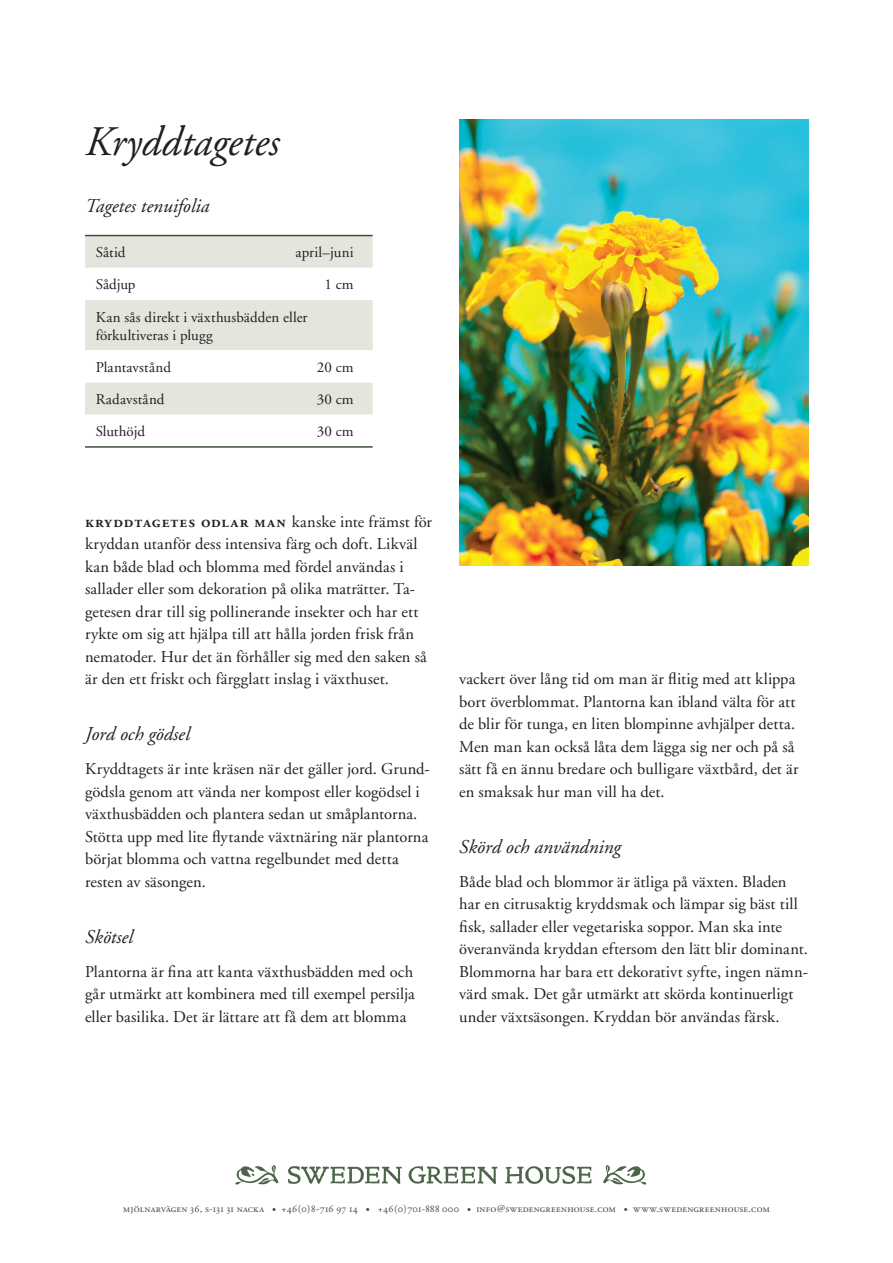
<style>
.page{position:relative;width:893px;height:1263px;background:#fff}
.page>*{position:absolute;margin:0;border:0;box-sizing:border-box;transform-origin:0 0}
.t1{font:italic 42px "Adobe Garamond";color:#231f20}
.t2{font:italic 19.5px "Adobe Garamond";color:#231f20}
.t3{font:16.5px/22.5px "Adobe Garamond";letter-spacing:.005em;color:#231f20}
.t4{font:16.5px "Adobe Garamond Semibold SC";letter-spacing:.06em;color:#231f20}
.t5{font:15px/18px "Adobe Garamond";letter-spacing:.01em;color:#231f20}
.t6{font:10.5px "Adobe Garamond Regular SC";letter-spacing:.02em;color:#3b5039}
.s1{font-family:"Adobe Garamond"}
</style>
<div class="page">
<svg style="left:603px;top:1165px;width:43px;height:19px"></svg>
<svg style="left:235px;top:1165px;width:43px;height:19px"></svg>
<svg style="left:288px;top:1166px;width:114px;height:18px"></svg>
<svg style="left:409px;top:1166px;width:88px;height:18px"></svg>
<svg style="left:505px;top:1166px;width:86px;height:18px"></svg>
<div style="left:85px;top:236px;width:288px;height:32px;background:#e3e6dd"></div>
<svg style="left:85px;top:300px;width:288px;height:115px;fill:#e3e6dd"></svg>
<hr style="left:85px;top:235px;width:288px;height:1px;background:#3b5039">
<hr style="left:85px;top:446px;width:288px;height:2px;background:#3b5039">
<img style="left:459px;top:119px;width:349px;height:447px">
<h1 class="t1" style="left:85px;top:120px;width:196px">Kryddtagetes</h1>
<p class="t2" style="left:85px;top:195px;width:126px">Tagetes tenuifolia</p>
<p class="t5" style="left:96px;top:244px;width:31px">Såtid</p>
<p class="t5" style="left:296px;top:244px;width:60px">april–juni</p>
<p class="t5" style="left:96px;top:276px;width:41px">Sådjup</p>
<p class="t5" style="left:324px;top:276px;width:31px">1 cm</p>
<p class="t5" style="left:96px;top:308px;width:213px">Kan sås direkt i växthusbädden eller förkultiveras i plugg</p>
<p class="t5" style="left:96px;top:358px;width:77px">Plantavstånd</p>
<p class="t5" style="left:317px;top:358px;width:38px">20 cm</p>
<p class="t5" style="left:96px;top:391px;width:70px">Radavstånd</p>
<p class="t5" style="left:317px;top:391px;width:38px">30 cm</p>
<p class="t5" style="left:96px;top:423px;width:51px">Sluthöjd</p>
<p class="t5" style="left:317px;top:423px;width:38px">30 cm</p>
<p class="t4" style="left:85px;top:512px;width:348px">kryddtagetes odlar man <span class="s1">kanske inte främst för</span></p>
<p class="t3" style="left:85px;top:533px;width:343px">kryddan utanför dess intensiva färg och doft. Likväl kan både blad och blomma med fördel användas i sallader eller som dekoration på olika maträtter. Ta&shy;getesen drar till sig pollinerande insekter och har ett rykte om sig att hjälpa till att hålla jorden frisk från nematoder. Hur det än förhåller sig med den saken så är den ett friskt och färgglatt inslag i växthuset.</p>
<p class="t2" style="left:85px;top:724px;width:106px">Jord och gödsel</p>
<p class="t3" style="left:85px;top:758px;width:346px">Kryddtagets är inte kräsen när det gäller jord. Grund&shy;gödsla genom att vända ner kompost eller kogödsel i växthusbädden och plantera sedan ut småplantorna.<br>Stötta upp med lite flytande växtnäring när plantorna börjat blomma och vattna regelbundet med detta resten av säsongen.</p>
<p class="t2" style="left:85px;top:926px;width:49px">Skötsel</p>
<p class="t3" style="left:85px;top:960px;width:331px;text-align:justify">Plantorna är fina att kanta växthusbädden med och går utmärkt att kombinera med till exempel persilja eller basilika. Det är lättare att få dem att blomma</p>
<p class="t3" style="left:459px;top:668px;width:341px">vackert över lång tid om man är flitig med att klippa bort överblommat. Plantorna kan ibland välta för att de blir för tunga, en liten blompinne avhjälper detta.<br>Men man kan också låta dem lägga sig ner och på så sätt få en ännu bredare och bulligare växtbård, det är en smaksak hur man vill ha det.</p>
<p class="t2" style="left:459px;top:836px;width:163px">Skörd och användning</p>
<p class="t3" style="left:459px;top:870px;width:350px">Både blad och blommor är ätliga på växten. Bladen har en citrusaktig kryddsmak och lämpar sig bäst till fisk, sallader eller vegetariska soppor. Man ska inte överanvända kryddan eftersom den lätt blir dominant.<br>Blommorna har bara ett dekorativt syfte, ingen nämn&shy;värd smak. Det går utmärkt att skörda kontinuerligt under växtsäsongen. Kryddan bör användas färsk.</p>
<p class="t6" style="left:123px;top:1203px;width:648px">mjölnarvägen 36, s-131 31 nacka • +46(0)8-716 97 14 • +46(0)701-888 000 • info@swedengreenhouse.com • www.swedengreenhouse.com</p>
</div>
